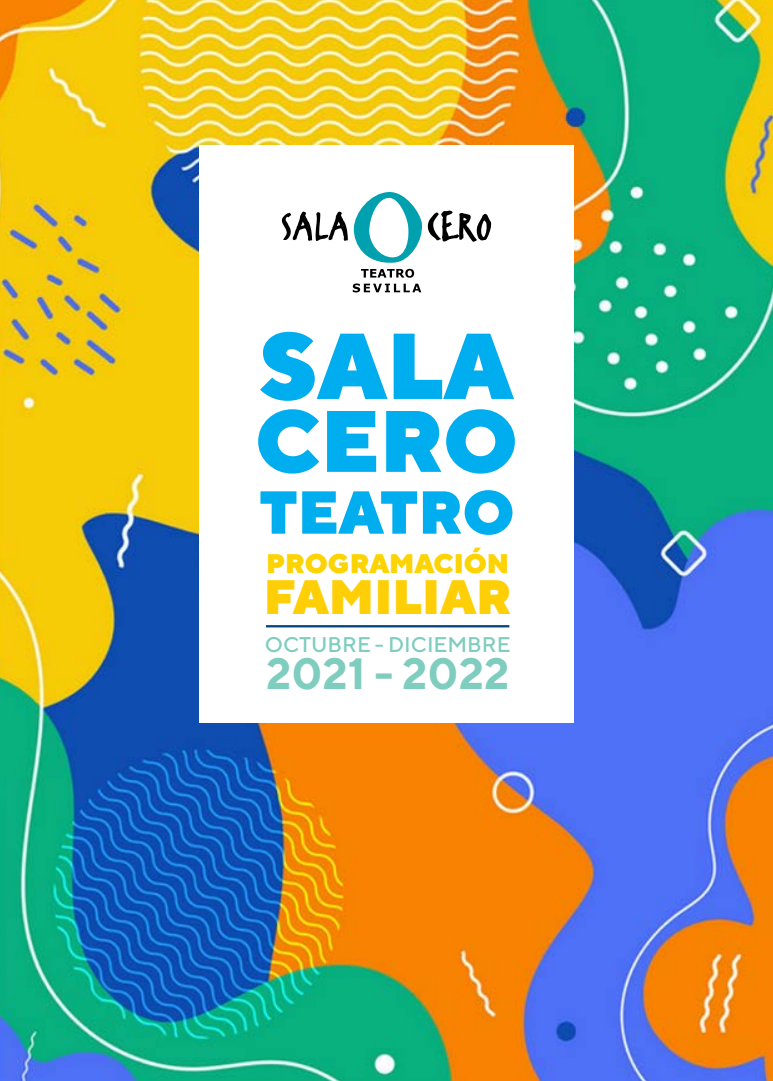
<style>
.page{position:relative;width:773px;height:1081px;background:#fff}
.page>*{position:absolute;margin:0;border:0;box-sizing:border-box;transform-origin:0 0}
.t1{font:900 93.25px "TT Norms";color:#00aeef}
.t2{font:900 87px "TT Norms";color:#00aeef}
.t3{font:900 60.5px "TT Norms";color:#00aeef}
.t4{font:900 48.25px "TT Norms";color:#fecf07}
.t5{font:700 43.75px "TT Norms";color:#7fcdbf}
.t6{font:900 27px "TT Norms";color:#fdd303}
.t7{font:500 21.25px "TT Norms";color:#7fcdbf}
</style>
<div class="page">
<img style="left:0;top:0;width:772px;height:1081px">
<div style="left:199px;top:145px;width:374px;height:578px;background:#fff"></div>
<hr style="left:266px;top:625px;width:243px;height:2px;background:#00447b">
<svg style="left:281px;top:192px;width:210px;height:100px"></svg>
<h1 class="t1" style="left:259px;top:305px;width:255px">SALA</h1>
<h2 class="t2" style="left:255px;top:384px;width:264px">CERO</h2>
<h3 class="t3" style="left:259px;top:473px;width:257px">TEATRO</h3>
<p class="t6" style="left:266px;top:545px;width:244px">PROGRAMACIÓN</p>
<h3 class="t4" style="left:264px;top:565px;width:249px">FAMILIAR</h3>
<p class="t7" style="left:265px;top:631px;width:247px">OCTUBRE - DICIEMBRE</p>
<h3 class="t5" style="left:266px;top:646px;width:245px">2021 - 2022</h3>
</div>
